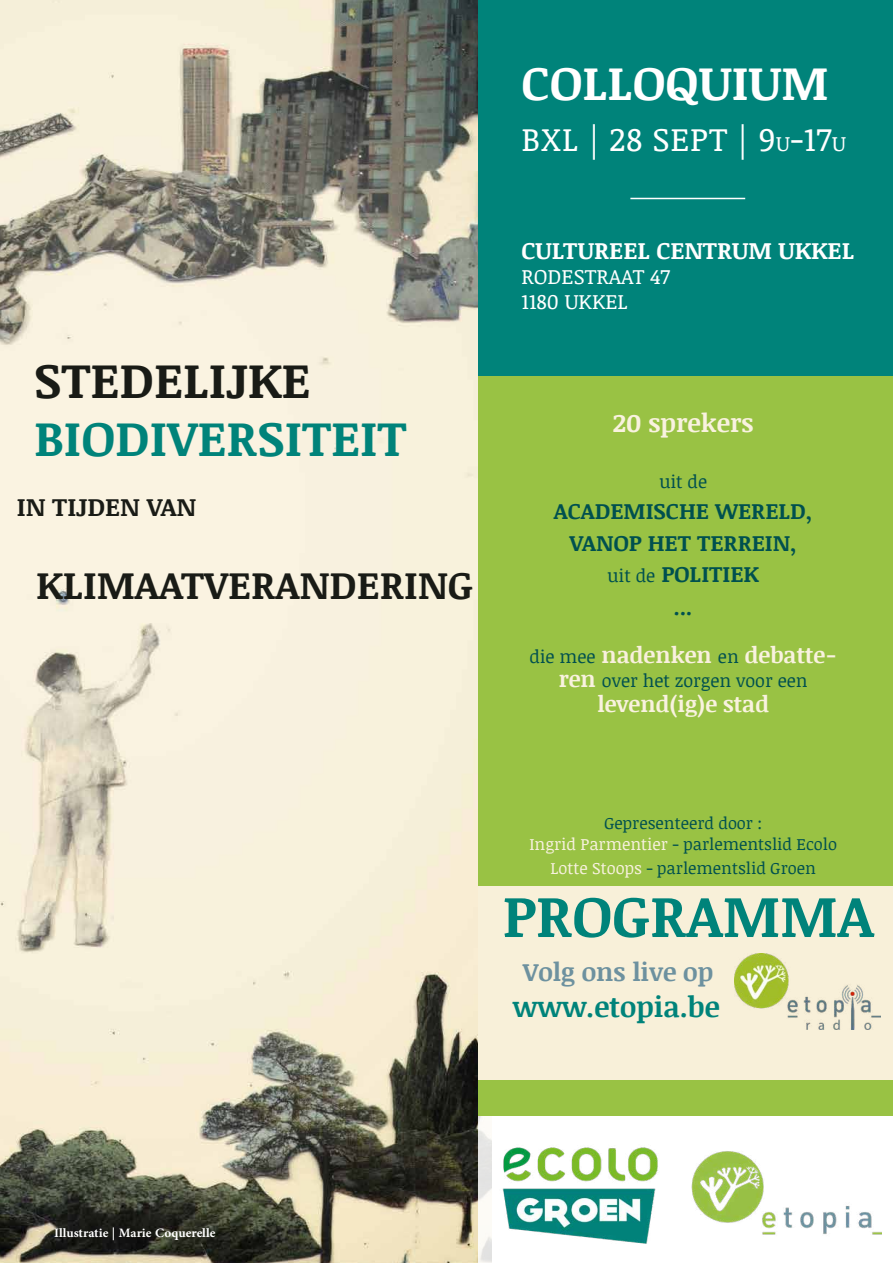
<style>
.page{position:relative;width:893px;height:1263px;background:#fff}
.page>*{position:absolute;margin:0;border:0;box-sizing:border-box;transform-origin:0 0}
.t1{font:700 58.5px "Noticia Text";color:#00837a}
.t2{font:700 49.5px "Noticia Text";color:#00837a}
.t3{font:700 49.5px "Noticia Text";color:#191b16}
.t4{font:700 48px "Noticia Text";color:#fff}
.t5{font:700 39px "Noticia Text";color:#191b16}
.t6{font:33px "Noticia Text";letter-spacing:.02em;color:#fff}
.t7{font:700 28.5px "Noticia Text";color:#00837a}
.t8{font:700 25.5px "Noticia Text";color:#6d919f}
.t9{font:700 25.5px "Noticia Text";color:#191b16}
.t10{font:700 25.5px "Noticia Text";color:#f9f2df}
.t11{font:700 24px "Noticia Text";color:#fff}
.t12{font:700 22.5px/32px "Noticia Text";color:#00504f;text-align:center}
.t13{font:700 22.5px "Noticia Text";color:#f9f2df}
.t14{font:21px/25.2px "Noticia Text";color:#fff}
.t15{font:18px/24px "Noticia Text";color:#00504f;text-align:center}
.t16{font:700 18px "Adobe Arabic";color:#fff}
.t17{font:16.5px/21px "Noticia Text";color:#00504f;text-align:center}
.s1{font-size:21px}
.s2{font-weight:400;font-size:18px}
.s3{font-weight:700;font-size:22.5px;color:#f9f0de}
.s4{font-weight:700;font-size:22.5px;color:#f9f2df}
.s5{color:#f8f1df}
</style>
<div class="page">
<img style="left:0;top:0;width:478px;height:1263px">
<img style="left:691px;top:1151px;width:191px;height:84px">
<img style="left:478px;top:1129px;width:180px;height:134px">
<div style="left:478px;top:0;width:415px;height:376px;background:#00837a"></div>
<div style="left:478px;top:376px;width:415px;height:740px;background:#99c244"></div>
<hr style="left:630px;top:198px;width:115px;height:1px;background:#fff">
<div style="left:478px;top:887px;width:415px;height:193px;background:#f8f0d9"></div>
<img style="left:735px;top:954px;width:145px;height:75px">
<h2 class="t3" style="left:34px;top:344px;width:278px">STEDELIJKE</h2>
<h2 class="t2" style="left:34px;top:403px;width:374px">BIODIVERSITEIT</h2>
<h3 class="t9" style="left:17px;top:489px;width:181px">IN TIJDEN VAN</h3>
<h3 class="t5" style="left:36px;top:557px;width:438px">KLIMAATVERANDERING</h3>
<h3 class="t4" style="left:522px;top:48px;width:309px">COLLOQUIUM</h3>
<h3 class="t6" style="left:522px;top:116px;width:326px">BXL | 28 SEPT | 9<span class="s1">U</span>-17<span class="s1">U</span></h3>
<h3 class="t11" style="left:522px;top:233px;width:334px">CULTUREEL CENTRUM UKKEL</h3>
<p class="t14" style="left:522px;top:263px;width:150px">RODESTRAAT 47<br>1180 UKKEL</p>
<h3 class="t10" style="left:613px;top:405px;width:142px">20 sprekers</h3>
<p class="t15" style="left:659px;top:469px;width:49px">uit de</p>
<h3 class="t12" style="left:554px;top:495px;width:260px">ACADEMISCHE WERELD,<br>VANOP HET TERREIN,<br><span class="s2">uit de</span> POLITIEK<br>...</h3>
<p class="t15" style="left:529px;top:644px;width:309px">die mee <span class="s3">nadenken</span> en <span class="s4">debatte&shy;ren</span> over het zorgen voor een</p>
<h3 class="t13" style="left:597px;top:687px;width:173px">levend(ig)e stad</h3>
<p class="t17" style="left:529px;top:812px;width:309px">Gepresenteerd door :<br><span class="s5">Ingrid Parmentier</span> - parlementslid Ecolo</p>
<p class="t17" style="left:550px;top:857px;width:267px"><span class="s5">Lotte Stoops</span> - parlementslid Groen</p>
<h1 class="t1" style="left:502px;top:874px;width:373px">PROGRAMMA</h1>
<h3 class="t8" style="left:523px;top:954px;width:192px">Volg ons live op</h3>
<h3 class="t7" style="left:513px;top:987px;width:208px">www.etopia.be</h3>
<p class="t16" style="left:54px;top:1220px;width:163px">Illustratie | Marie Coquerelle</p>
</div>
